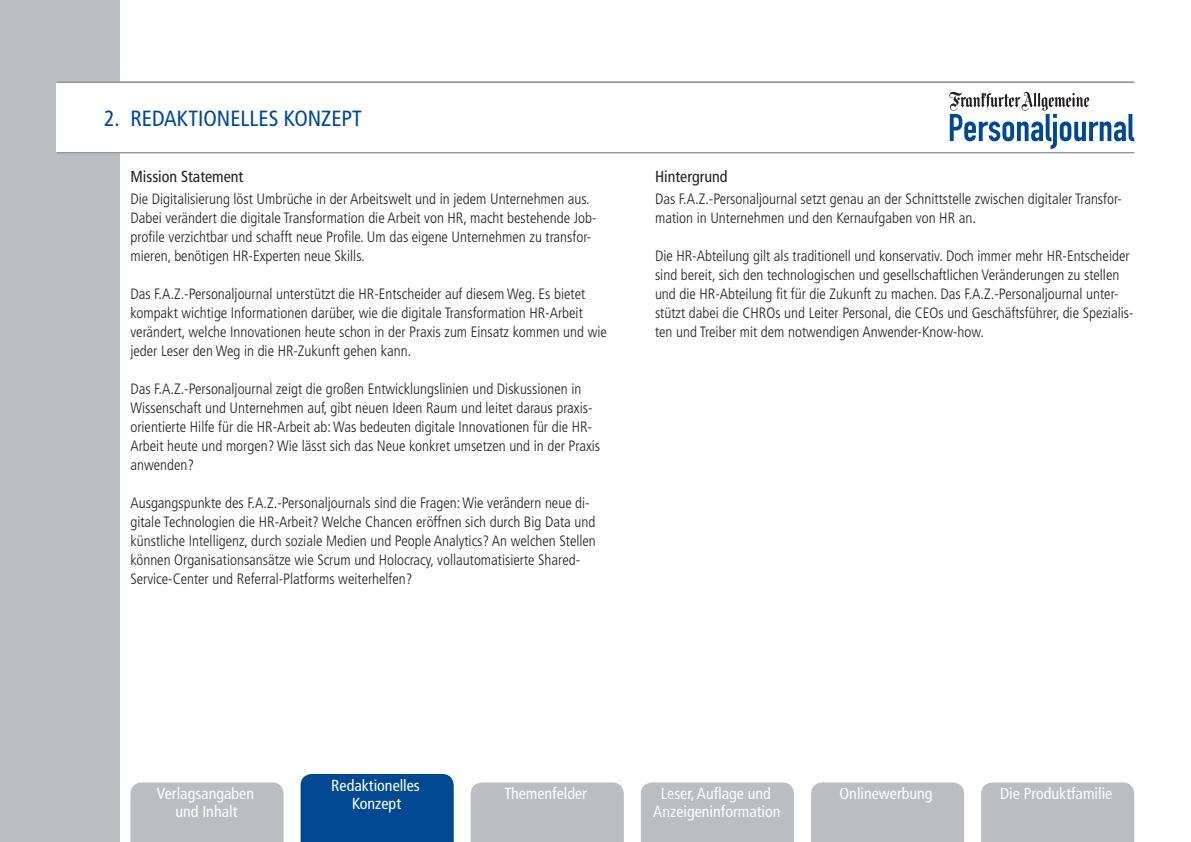
<style>
.page{position:relative;width:1191px;height:842px;background:#fff}
.page>*{position:absolute;margin:0;border:0;box-sizing:border-box;transform-origin:0 0}
.t1{font:condensed 22px "Frutiger LT Std";color:#014892}
.t2{font:condensed 16px/18px "Frutiger LT Std";color:#fff;text-align:center}
.t3{font:condensed 16px "Frutiger LT Std";color:#231f20}
.t4{font:300 condensed 15px/19px "Frutiger LT Std";color:#231f20}
</style>
<div class="page">
<div style="left:0;top:0;width:119px;height:842px;background:#bcbdc0"></div>
<hr style="left:57px;top:81px;width:1077px;height:2px;background:#939598">
<hr style="left:57px;top:151px;width:1077px;height:2px;background:#939598">
<div style="left:57px;top:83px;width:1077px;height:68px;background:#fff"></div>
<svg style="left:949px;top:92px;width:185px;height:57px"></svg>
<div style="left:130px;top:782px;width:153px;height:60px;background:#bcbdc0"></div>
<div style="left:471px;top:782px;width:153px;height:60px;background:#bcbdc0"></div>
<div style="left:641px;top:782px;width:153px;height:60px;background:#bcbdc0"></div>
<div style="left:811px;top:782px;width:153px;height:60px;background:#bcbdc0"></div>
<div style="left:981px;top:782px;width:153px;height:60px;background:#bcbdc0"></div>
<div style="left:300px;top:774px;width:154px;height:68px;background:#014892"></div>
<h1 class="t1" style="left:104px;top:105px;width:259px">2. REDAKTIONELLES KONZEPT</h1>
<p class="t3" style="left:130px;top:167px;width:114px">Mission Statement</p>
<p class="t4" style="left:130px;top:189px;width:467px">Die Digitalisierung löst Umbrüche in der Arbeitswelt und in jedem Unternehmen aus.<br>Dabei verändert die digitale Transformation die Arbeit von HR, macht bestehende Job&shy;profile verzichtbar und schafft neue Profile. Um das eigene Unternehmen zu transfor&shy;mieren, benötigen HR-Experten neue Skills.</p>
<p class="t4" style="left:130px;top:284px;width:478px">Das F.A.Z.-Personaljournal unterstützt die HR-Entscheider auf diesem Weg. Es bietet kompakt wichtige Informationen darüber, wie die digitale Transformation HR-Arbeit verändert, welche Innovationen heute schon in der Praxis zum Einsatz kommen und wie jeder Leser den Weg in die HR-Zukunft gehen kann.</p>
<p class="t4" style="left:130px;top:379px;width:471px">Das F.A.Z.-Personaljournal zeigt die großen Entwicklungslinien und Diskussionen in Wissenschaft und Unternehmen auf, gibt neuen Ideen Raum und leitet daraus praxis&shy;orientierte Hilfe für die HR-Arbeit ab: Was bedeuten digitale Innovationen für die HR-Arbeit heute und morgen? Wie lässt sich das Neue konkret umsetzen und in der Praxis anwenden?</p>
<p class="t4" style="left:130px;top:493px;width:467px">Ausgangspunkte des F.A.Z.-Personaljournals sind die Fragen: Wie verändern neue di&shy;gitale Technologien die HR-Arbeit? Welche Chancen eröffnen sich durch Big Data und künstliche Intelligenz, durch soziale Medien und People Analytics? An welchen Stellen können Organisationsansätze wie Scrum und Holocracy, vollautomatisierte Shared-Service-Center und Referral-Platforms weiterhelfen?</p>
<p class="t3" style="left:655px;top:167px;width:74px">Hintergrund</p>
<p class="t4" style="left:655px;top:189px;width:468px">Das F.A.Z.-Personaljournal setzt genau an der Schnittstelle zwischen digitaler Transfor&shy;mation in Unternehmen und den Kernaufgaben von HR an.</p>
<p class="t4" style="left:655px;top:246px;width:480px">Die HR-Abteilung gilt als traditionell und konservativ. Doch immer mehr HR-Entscheider sind bereit, sich den technologischen und gesellschaftlichen Veränderungen zu stellen und die HR-Abteilung fit für die Zukunft zu machen. Das F.A.Z.-Personaljournal unter&shy;stützt dabei die CHROs und Leiter Personal, die CEOs und Geschäftsführer, die Spezialis&shy;ten und Treiber mit dem notwendigen Anwender-Know-how.</p>
<p class="t2" style="left:331px;top:776px;width:90px">Redaktionelles<br>Konzept</p>
<p class="t2" style="left:157px;top:785px;width:99px">Verlagsangaben und Inhalt</p>
<p class="t2" style="left:504px;top:785px;width:84px">Themenfelder</p>
<p class="t2" style="left:653px;top:785px;width:129px">Leser, Auflage und<br>Anzeigeninformation</p>
<p class="t2" style="left:839px;top:785px;width:95px">Onlinewerbung</p>
<p class="t2" style="left:1000px;top:785px;width:114px">Die Produktfamilie</p>
</div>
